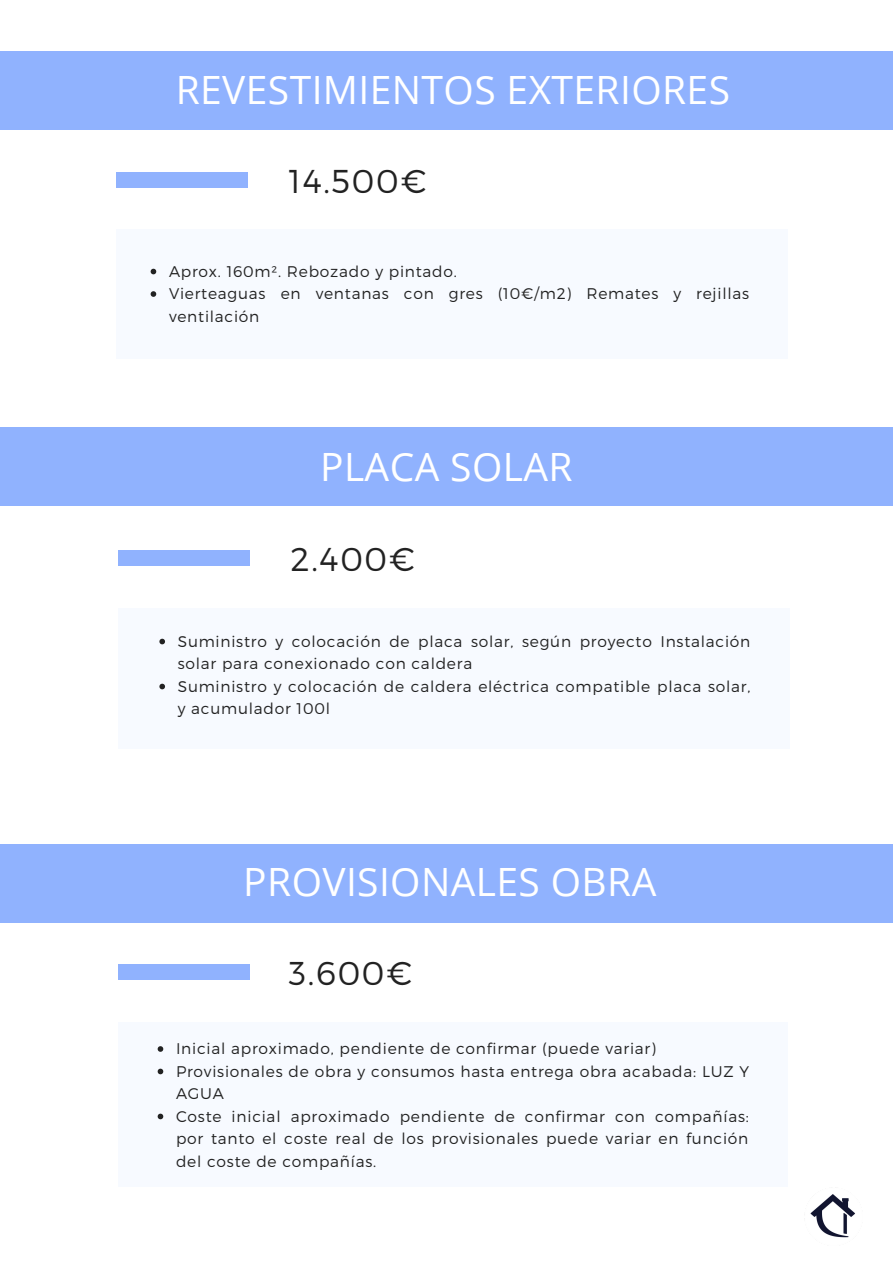
<style>
.page{position:relative;width:893px;height:1264px;background:#fff}
.page>*{position:absolute;margin:0;border:0;box-sizing:border-box;transform-origin:0 0}
.t1{font:39px "Open Sans";letter-spacing:.01em;color:#fff}
.t2{font:300 33px "Montserrat";letter-spacing:.05em;color:#222}
.t3{font:300 15.45px/22.5px "Montserrat";letter-spacing:.05em;color:#222}
</style>
<div class="page">
<div style="left:0;top:51px;width:892px;height:79px;background:#90b2fe"></div>
<div style="left:116px;top:172px;width:132px;height:15px;background:#90b2fe"></div>
<div style="left:117px;top:229px;width:671px;height:130px;background:#f7faff"></div>
<svg style="left:151px;top:269px;width:5px;height:5px"></svg>
<svg style="left:151px;top:291px;width:5px;height:6px"></svg>
<div style="left:118px;top:608px;width:671px;height:140px;background:#f7faff"></div>
<svg style="left:159px;top:638px;width:6px;height:6px"></svg>
<svg style="left:159px;top:683px;width:6px;height:6px"></svg>
<div style="left:118px;top:550px;width:132px;height:15px;background:#90b2fe"></div>
<img style="left:810px;top:1194px;width:45px;height:44px">
<div style="left:0;top:427px;width:892px;height:78px;background:#90b2fe"></div>
<div style="left:118px;top:1022px;width:669px;height:164px;background:#f7faff"></div>
<svg style="left:158px;top:1046px;width:5px;height:5px"></svg>
<svg style="left:158px;top:1068px;width:5px;height:6px"></svg>
<svg style="left:158px;top:1113px;width:5px;height:6px"></svg>
<div style="left:118px;top:964px;width:132px;height:15px;background:#90b2fe"></div>
<div style="left:0;top:844px;width:892px;height:78px;background:#90b2fe"></div>
<h1 class="t1" style="left:176px;top:63px;width:555px">REVESTIMIENTOS EXTERIORES</h1>
<h2 class="t2" style="left:289px;top:160px;width:139px">14.500€</h2>
<p class="t3" style="left:169px;top:259px;width:581px">Aprox. 160m². Rebozado y pintado.<br>Vierteaguas en ventanas con gres (10€/m2) Remates y rejillas ventilación</p>
<h1 class="t1" style="left:320px;top:439px;width:254px">PLACA SOLAR</h1>
<h2 class="t2" style="left:290px;top:537px;width:126px">2.400€</h2>
<p class="t3" style="left:178px;top:629px;width:574px">Suministro y colocación de placa solar, según proyecto Instalación solar para conexionado con caldera<br>Suministro y colocación de caldera eléctrica compatible placa solar, y acumulador 100l</p>
<h1 class="t1" style="left:243px;top:854px;width:414px">PROVISIONALES OBRA</h1>
<h2 class="t2" style="left:289px;top:951px;width:125px">3.600€</h2>
<p class="t3" style="left:176px;top:1036px;width:574px">Inicial aproximado, pendiente de confirmar (puede variar)<br>Provisionales de obra y consumos hasta entrega obra acabada: LUZ Y AGUA<br>Coste inicial aproximado pendiente de confirmar con compañías: por tanto el coste real de los provisionales puede variar en función del coste de compañías.</p>
</div>
